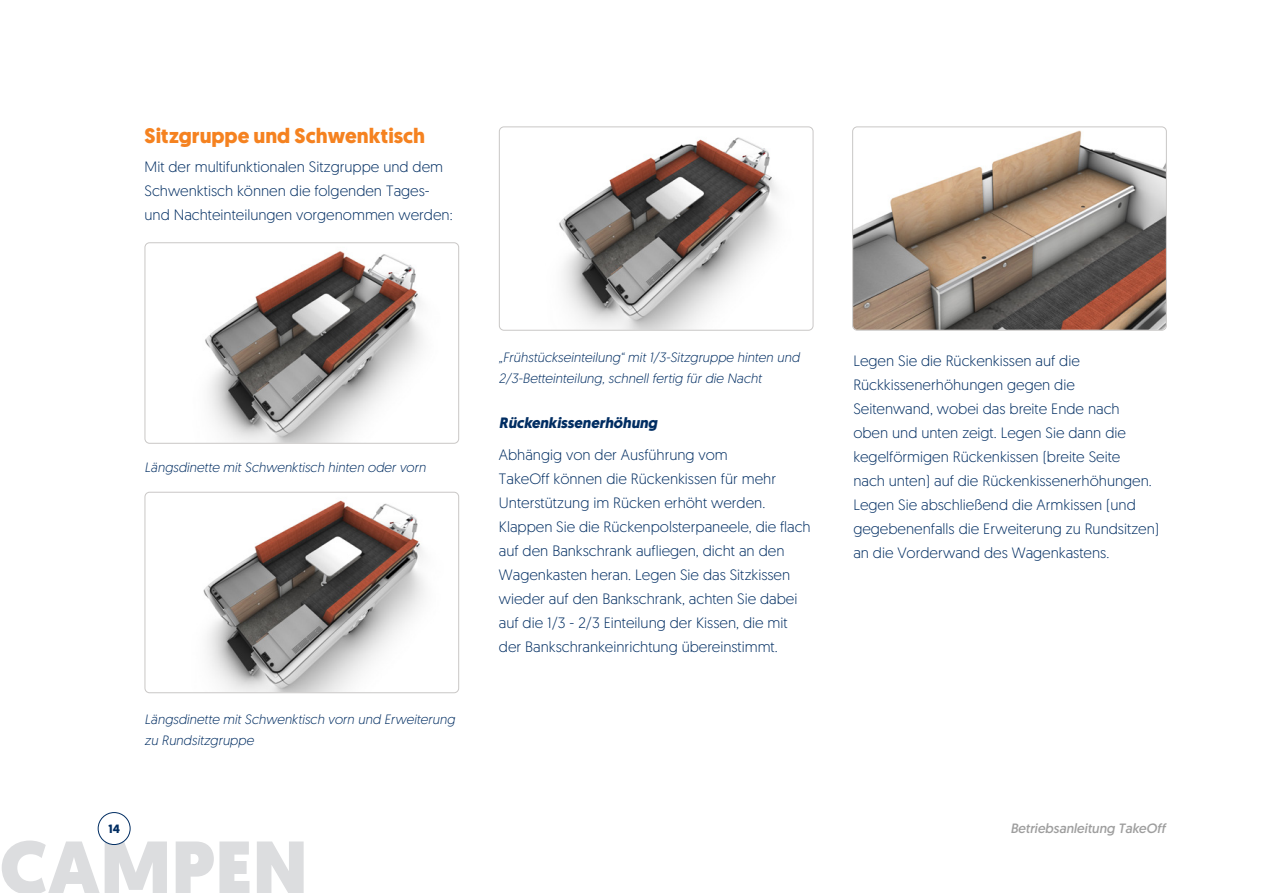
<style>
.page{position:relative;width:1263px;height:893px;background:#fff}
.page>*{position:absolute;margin:0;border:0;box-sizing:border-box;transform-origin:0 0}
.t1{font:900 75px "Geomanist";color:#dcdddf}
.t2{font:700 21px "Geomanist";color:#f58220}
.t3{font:300 15px/24px "Geomanist";color:#002d62}
.t4{font:italic 700 15px "Geomanist";color:#002d62}
.t5{font:italic 300 13.5px/21px "Geomanist";color:#002d62}
.t6{font:italic 13.5px "Geomanist";color:#9e9e9e}
.t7{font:700 12px "Geomanist";color:#002d62}
</style>
<div class="page">
<div style="left:98px;top:812px;width:32px;height:33px;border:1px solid #002d62;border-radius:50%"></div>
<img style="left:145px;top:493px;width:280px;height:199px">
<div style="left:145px;top:492px;width:314px;height:201px;border:1px solid #c9c7c6;border-radius:5px"></div>
<img style="left:501px;top:128px;width:312px;height:201px">
<div style="left:499px;top:126px;width:314px;height:205px;border:1px solid #c9c7c6;border-radius:5px"></div>
<img style="left:145px;top:244px;width:278px;height:198px">
<div style="left:145px;top:242px;width:314px;height:202px;border:1px solid #c9c7c6;border-radius:5px"></div>
<img style="left:854px;top:128px;width:311px;height:201px">
<div style="left:852px;top:126px;width:315px;height:205px;border:1px solid #c9c7c6;border-radius:5px"></div>
<h2 class="t2" style="left:145px;top:122px;width:282px">Sitzgruppe und Schwenktisch</h2>
<p class="t3" style="left:145px;top:154px;width:310px">Mit der multifunktionalen Sitzgruppe und dem<br>Schwenktisch können die folgenden Tages&shy;und Nachteinteilungen vorgenommen werden:</p>
<p class="t5" style="left:145px;top:456px;width:283px">Längsdinette mit Schwenktisch hinten oder vorn</p>
<p class="t5" style="left:145px;top:708px;width:312px">Längsdinette mit Schwenktisch vorn und Erweiterung zu Rundsitzgruppe</p>
<p class="t5" style="left:499px;top:346px;width:302px">„Frühstückseinteilung“ mit 1/3-Sitzgruppe hinten und<br>2/3-Betteinteilung, schnell fertig für die Nacht</p>
<p class="t4" style="left:499px;top:412px;width:160px">Rückenkissenerhöhung</p>
<p class="t3" style="left:499px;top:442px;width:313px">Abhängig von der Ausführung vom<br>TakeOff können die Rückenkissen für mehr Unterstützung im Rücken erhöht werden.<br>Klappen Sie die Rückenpolsterpaneele, die flach auf den Bankschrank aufliegen, dicht an den Wagenkasten heran. Legen Sie das Sitzkissen wieder auf den Bankschrank, achten Sie dabei auf die 1/3 - 2/3 Einteilung der Kissen, die mit der Bankschrankeinrichtung übereinstimmt.</p>
<p class="t3" style="left:853px;top:348px;width:307px">Legen Sie die Rückenkissen auf die Rückkissenerhöhungen gegen die<br>Seitenwand, wobei das breite Ende nach<br>oben und unten zeigt. Legen Sie dann die kegelförmigen Rückenkissen (breite Seite<br>nach unten) auf die Rückenkissenerhöhungen.<br>Legen Sie abschließend die Armkissen (und gegebenenfalls die Erweiterung zu Rundsitzen) an die Vorderwand des Wagenkastens.</p>
<p class="t7" style="left:108px;top:821px;width:13px">14</p>
<p class="t6" style="left:1010px;top:819px;width:156px">Betriebsanleitung TakeOff</p>
<h1 class="t1" style="left:0;top:817px;width:309px">CAMPEN</h1>
</div>
